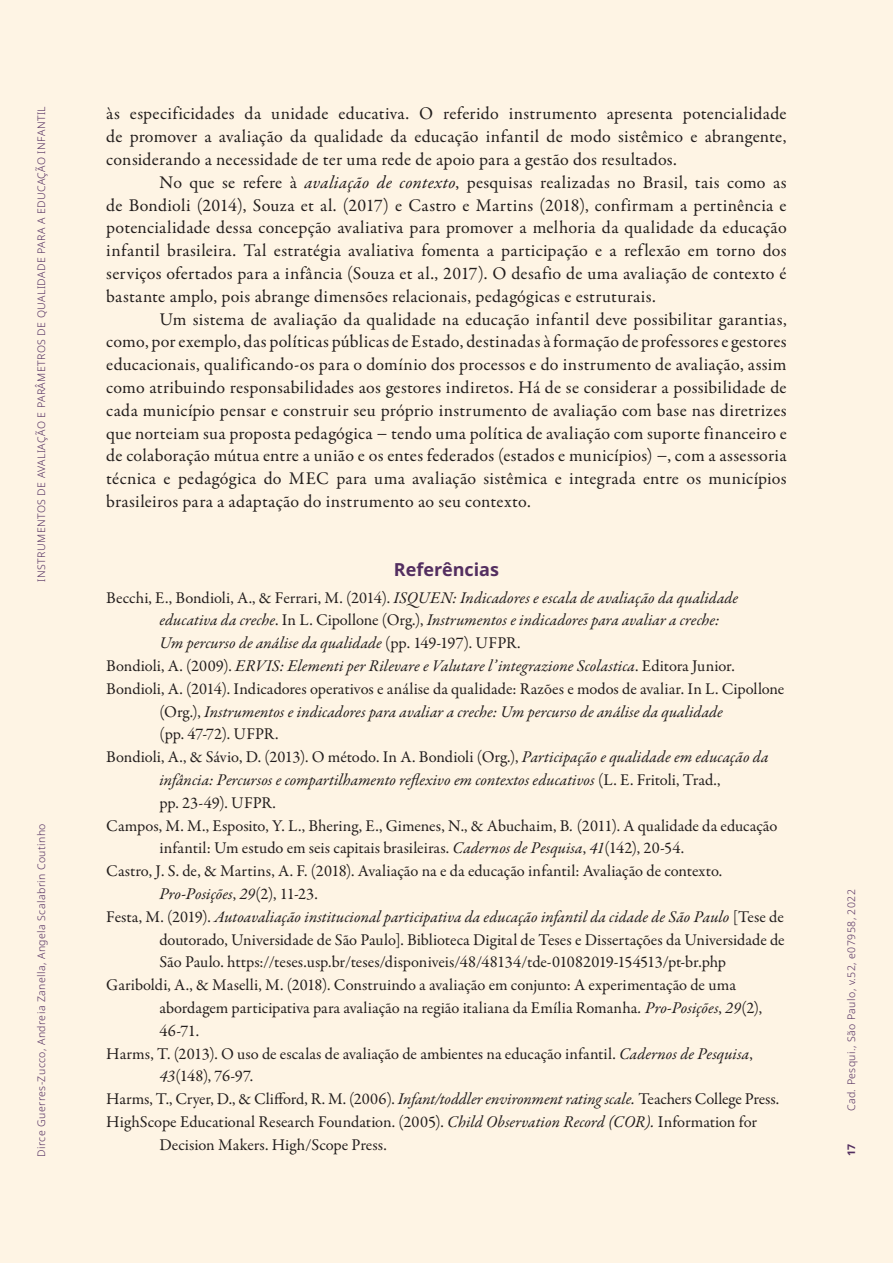
<style>
.page{position:relative;width:893px;height:1263px;background:#fef4e4}
.page>*{position:absolute;margin:0;border:0;box-sizing:border-box;transform-origin:0 0}
.Texto{font:18px/22.8px "Garamond Premr Pro";letter-spacing:.015em;color:#231f20;text-align:justify}
.subtitulo_1{font:700 18px "Noto Sans";color:#54316c}
.bibliografia{font:16.5px/22.8px "Garamond Premr Pro";color:#231f20}
.bibliografia-2{font:italic 16.5px/22.8px "Garamond Premr Pro";letter-spacing:.005em;color:#231f20}
.t1{font:300 10.5px "Noto Sans";letter-spacing:.04em;color:#54316c}
.t2{font:700 10.5px "Noto Sans";color:#54316c}
.s1{font-style:italic}
.s2{font-style:normal}
</style>
<div class="page">
<p class="t1" style="left:34px;top:582px;width:477px;rotate:-90deg">INSTRUMENTOS DE AVALIAÇÃO E PARÂMETROS DE QUALIDADE PARA A EDUCAÇÃO INFANTIL</p>
<p class="t1" style="left:34px;top:1157px;width:335px;rotate:-90deg">Dirce Guerres-Zucco, Andreia Zanella, Angela Scalabrin Coutinho</p>
<p class="Texto" style="left:106px;top:103px;width:682px">às especificidades da unidade educativa. O referido instrumento apresenta potencialidade de promover a avaliação da qualidade da educação infantil de modo sistêmico e abrangente, considerando a necessidade de ter uma rede de apoio para a gestão dos resultados.</p>
<p class="Texto" style="left:106px;top:171px;width:682px;text-indent:53px">No que se refere à <span class="s1">avaliação de contexto</span>, pesquisas realizadas no Brasil, tais como as de Bondioli (2014), Souza et al. (2017) e Castro e Martins (2018), confirmam a pertinência e potencialidade dessa concepção avaliativa para promover a melhoria da qualidade da educação infantil brasileira. Tal estratégia avaliativa fomenta a participação e a reflexão em torno dos serviços ofertados para a infância (Souza et al., 2017). O desafio de uma avaliação de contexto é bastante amplo, pois abrange dimensões relacionais, pedagógicas e estruturais.</p>
<p class="Texto" style="left:106px;top:308px;width:682px;text-indent:53px">Um sistema de avaliação da qualidade na educação infantil deve possibilitar garantias, como, por exemplo, das políticas públicas de Estado, destinadas à formação de professores e gestores educacionais, qualificando-os para o domínio dos processos e do instrumento de avaliação, assim como atribuindo responsabilidades aos gestores indiretos. Há de se considerar a possibilidade de cada município pensar e construir seu próprio instrumento de avaliação com base nas diretrizes que norteiam sua proposta pedagógica − tendo uma política de avaliação com suporte financeiro e de colaboração mútua entre a união e os entes federados (estados e municípios) −, com a assessoria técnica e pedagógica do MEC para uma avaliação sistêmica e integrada entre os municípios brasileiros para a adaptação do instrumento ao seu contexto.</p>
<p class="subtitulo_1" style="left:394px;top:556px;width:106px">Referências</p>
<p class="bibliografia-2" style="left:159px;top:587px;width:580px;text-indent:-53px"><span class="s2">Becchi, E., Bondioli, A., &amp; Ferrari, M. (2014).</span> ISQUEN: Indicadores e escala de avaliação da qualidade educativa da creche<span class="s2">. In L. Cipollone (Org.),</span> Instrumentos e indicadores para avaliar a creche:<br>Um percurso de análise da qualidade <span class="s2">(pp. 149-197). UFPR.</span></p>
<p class="bibliografia-2" style="left:106px;top:655px;width:630px"><span class="s2">Bondioli, A. (2009).</span> ERVIS: Elementi per Rilevare e Valutare l’integrazione Scolastica<span class="s2">. Editora Junior.</span></p>
<p class="bibliografia" style="left:159px;top:678px;width:626px;text-indent:-53px">Bondioli, A. (2014). Indicadores operativos e análise da qualidade: Razões e modos de avaliar. In L. Cipollone (Org.), <span class="s1">Instrumentos e indicadores para avaliar a creche: Um percurso de análise da qualidade<br></span>(pp. 47-72). UFPR.</p>
<p class="bibliografia-2" style="left:159px;top:746px;width:610px;text-indent:-53px"><span class="s2">Bondioli, A., &amp; Sávio, D. (2013). O método. In A. Bondioli (Org.),</span> Participação e qualidade em educação da infância: Percursos e compartilhamento reflexivo em contextos educativos <span class="s2">(L. E. Fritoli, Trad.,<br>pp. 23-49). UFPR.</span></p>
<p class="bibliografia" style="left:159px;top:814px;width:619px;text-indent:-53px">Campos, M. M., Esposito, Y. L., Bhering, E., Gimenes, N., &amp; Abuchaim, B<span class="s1">.</span> (2011). A qualidade da educação infantil: Um estudo em seis capitais brasileiras. <span class="s1">Cadernos de Pesquisa</span>, <span class="s1">41</span>(142), 20-54.</p>
<p class="bibliografia" style="left:159px;top:860px;width:564px;text-indent:-53px">Castro, J. S. de, &amp; Martins, A. F. (2018). Avaliação na e da educação infantil: Avaliação de contexto.<br><span class="s1">Pro-Posições</span>, <span class="s1">29</span>(2), 11-23.</p>
<p class="bibliografia" style="left:159px;top:906px;width:627px;text-align:justify;text-indent:-53px">Festa, M. (2019). <span class="s1">Autoavaliação institucional participativa da educação infantil da cidade de São Paulo</span> [Tese de doutorado, Universidade de São Paulo]. Biblioteca Digital de Teses e Dissertações da Universidade de São Paulo. https://teses.usp.br/teses/disponiveis/48/48134/tde-01082019-154513/pt-br.php</p>
<p class="bibliografia" style="left:159px;top:974px;width:604px;text-indent:-53px">Gariboldi, A., &amp; Maselli, M. (2018). Construindo a avaliação em conjunto: A experimentação de uma abordagem participativa para avaliação na região italiana da Emília Romanha<span class="s1">. Pro-Posições</span>, <span class="s1">29</span>(2),<br>46-71.</p>
<p class="bibliografia" style="left:159px;top:1042px;width:595px;text-indent:-53px">Harms, T. (2013). O uso de escalas de avaliação de ambientes na educação infantil. <span class="s1">Cadernos de Pesquisa</span>,<br><span class="s1">43</span>(148), 76-97.</p>
<p class="bibliografia" style="left:106px;top:1088px;width:674px">Harms, T., Cryer, D., &amp; Clifford, R. M. (2006). <span class="s1">Infant/toddler environment rating scale.</span> Teachers College Press.</p>
<p class="bibliografia" style="left:159px;top:1111px;width:599px;text-indent:-53px">HighScope Educational Research Foundation. (2005). <span class="s1">Child Observation Record (COR).</span> Information for<br>Decision Makers. High/Scope Press.</p>
<p class="t1" style="left:844px;top:1111px;width:224px;rotate:-90deg">Cad. Pesqui., São Paulo, v.52, e07958, 2022</p>
<p class="t2" style="left:844px;top:1155px;width:14px;rotate:-90deg">17</p>
</div>
